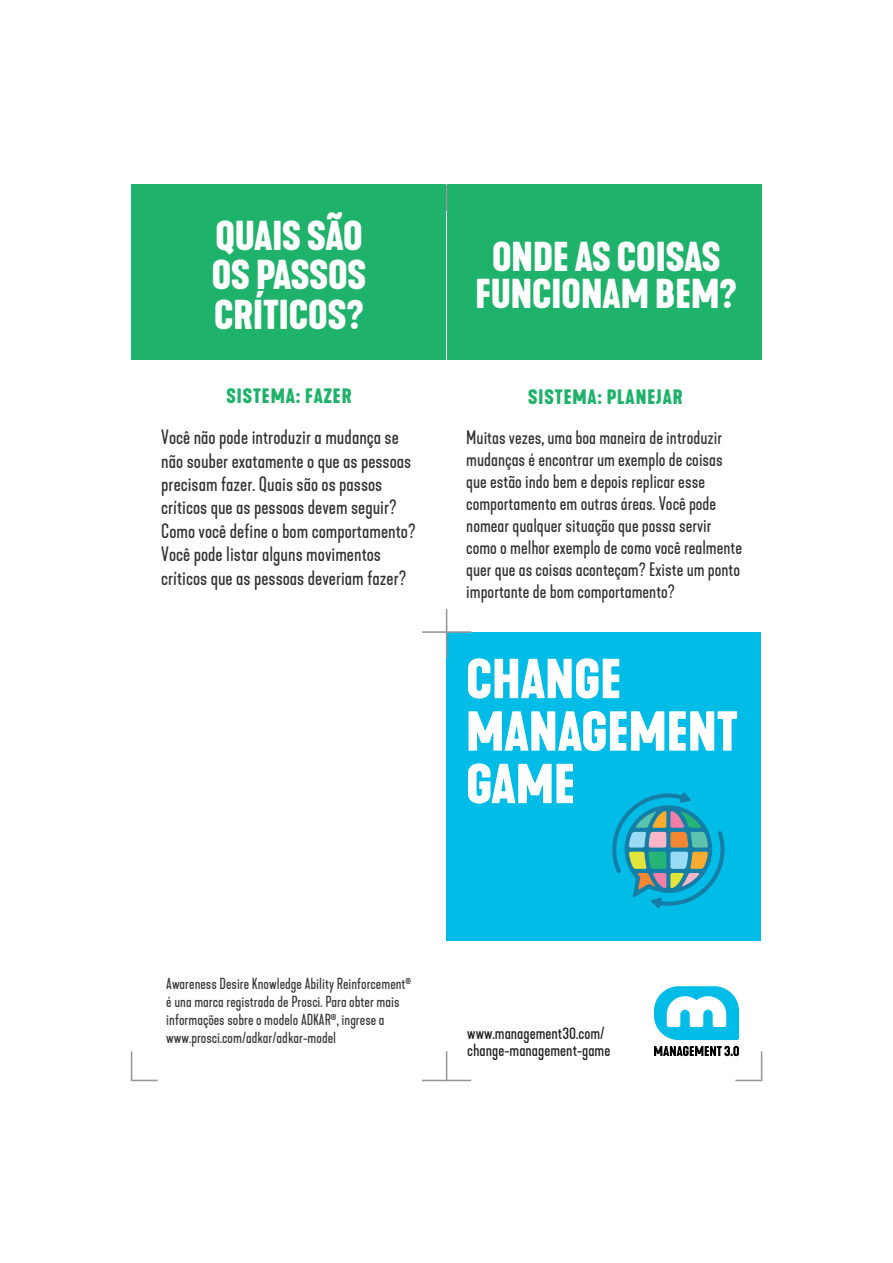
<style>
.page{position:relative;width:893px;height:1263px;background:#fff}
.page>*{position:absolute;margin:0;border:0;box-sizing:border-box;transform-origin:0 0}
.t1{font:700 52.5px/52.5px "Kapra Neue";color:#fff}
.t2{font:700 39px/39.8px "Kapra Neue";color:#fff;text-align:justify}
.t3{font:19.5px/23.4px "Kapra Neue";color:#313232}
.t4{font:700 19.5px "Kapra Neue";letter-spacing:.05em;color:#1eb26a}
.t5{font:18.3px/21.9px "Kapra Neue";color:#313232}
.t6{font:16.5px/16.5px "Kapra Neue";color:#231f20}
.t7{font:15px/18px "Kapra Neue";color:#3b3735}
</style>
<div class="page">
<div style="left:446px;top:632px;width:315px;height:308px;background:#02bce8"></div>
<svg style="left:654px;top:986px;width:85px;height:54px"></svg>
<svg style="left:654px;top:1046px;width:85px;height:10px"></svg>
<svg style="left:612px;top:792px;width:112px;height:117px"></svg>
<div style="left:132px;top:185px;width:314px;height:175px;background:#1eb26a"></div>
<div style="left:447px;top:185px;width:314px;height:175px;background:#1eb26a"></div>
<hr style="left:446px;top:609px;width:1px;height:49px;background:#929497">
<hr style="left:422px;top:631px;width:49px;height:2px;background:#929497">
<hr style="left:446px;top:1051px;width:1px;height:30px;background:#929497">
<hr style="left:422px;top:1080px;width:49px;height:1px;background:#929497">
<svg style="left:446px;top:185px;width:1px;height:26px"></svg>
<svg style="left:132px;top:1080px;width:26px;height:1px"></svg>
<svg style="left:735px;top:1080px;width:26px;height:1px"></svg>
<hr style="left:131px;top:1051px;width:1px;height:30px;background:#929497">
<hr style="left:761px;top:1051px;width:1px;height:30px;background:#929497">
<h2 class="t2" style="left:212px;top:216px;width:156px">QUAIS SÃO OS PASSOS CRÍTICOS?</h2>
<p class="t4" style="left:226px;top:383px;width:127px">SISTEMA: FAZER</p>
<p class="t3" style="left:161px;top:426px;width:256px">Você não pode introduzir a mudança se não souber exatamente o que as pessoas precisam fazer. Quais são os passos críticos que as pessoas devem seguir?<br>Como você define o bom comportamento?<br>Você pode listar alguns movimentos críticos que as pessoas deveriam fazer?</p>
<h2 class="t2" style="left:476px;top:239px;width:263px;line-height:37.5px;text-align:center">ONDE AS COISAS<br>FUNCIONAM BEM?</h2>
<p class="t4" style="left:528px;top:384px;width:156px">SISTEMA: PLANEJAR</p>
<p class="t5" style="left:466px;top:427px;width:277px">Muitas vezes, uma boa maneira de introduzir mudanças é encontrar um exemplo de coisas que estão indo bem e depois replicar esse comportamento em outras áreas. Você pode nomear qualquer situação que possa servir como o melhor exemplo de como você realmente quer que as coisas aconteçam? Existe um ponto importante de bom comportamento?</p>
<h1 class="t1" style="left:466px;top:654px;width:273px">CHANGE<br>MANAGEMENT<br>GAME</h1>
<p class="t7" style="left:166px;top:975px;width:247px">Awareness Desire Knowledge Ability Reinforcement<sup>® </sup>é una marca registrada de Prosci. Para obter mais informações sobre o modelo ADKAR<sup>®</sup>, ingrese a www.prosci.com/adkar/adkar-model</p>
<p class="t6" style="left:467px;top:1025px;width:145px">www.management30.com/ change-management-game</p>
</div>
